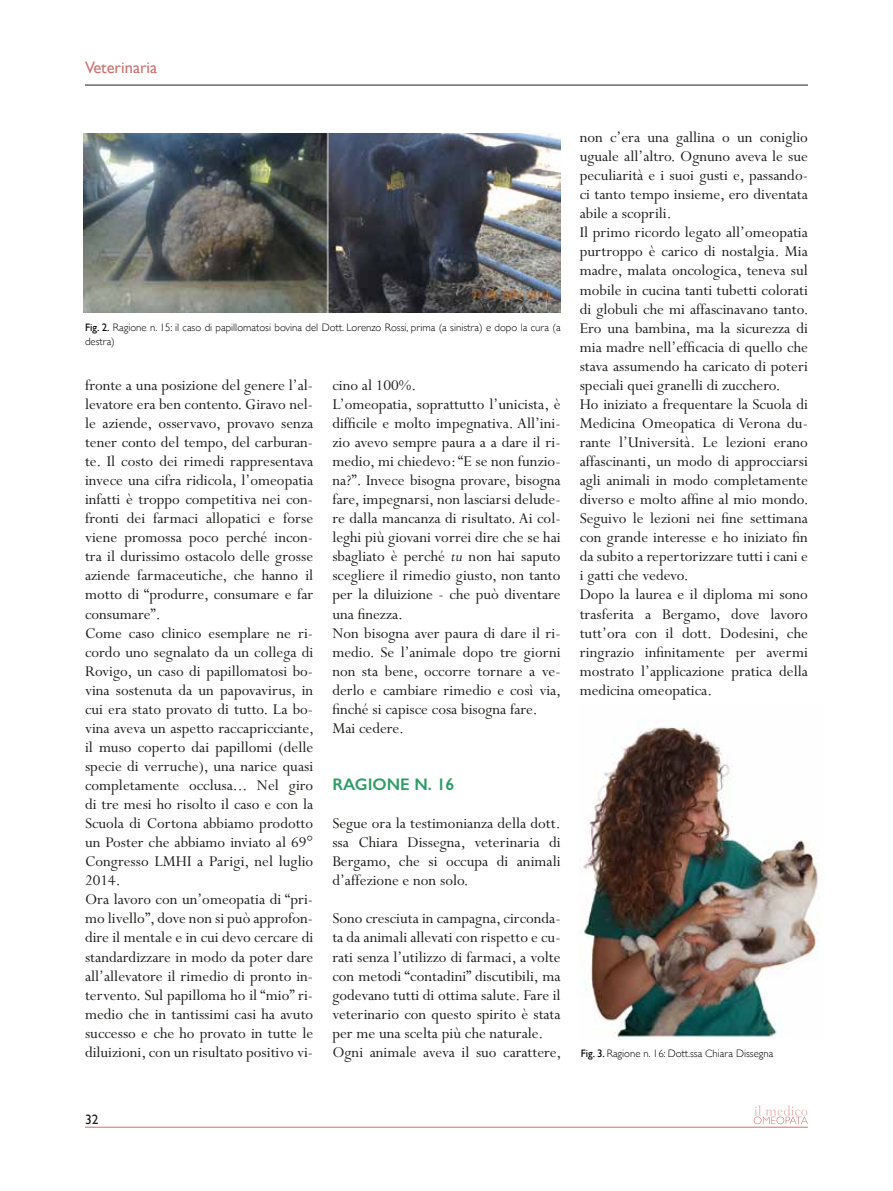
<style>
.page{position:relative;width:893px;height:1191px;background:#fff}
.page>*{position:absolute;margin:0;border:0;box-sizing:border-box;transform-origin:0 0}
.t1{font:16.8px/19px "Perpetua";color:#1d1d1b}
.t2{font:600 16.8px "Gill Sans";color:#309c67}
.t3{font:16.5px "Gill Sans";color:#ce6f71}
.t4{font:13.5px "Gill Sans";color:#1d1d1b}
.t5{font:300 10.8px/13.5px "Gill Sans";color:#000}
.s1{font-weight:400}
.s2{font-style:italic}
</style>
<div class="page">
<hr style="left:85px;top:85px;width:723px;height:1px;background:#1d1d1b">
<hr style="left:85px;top:1126px;width:723px;height:1px;background:#ce6f71">
<svg style="left:754px;top:1105px;width:54px;height:19px"></svg>
<img style="left:84px;top:133px;width:477px;height:180px">
<img style="left:583px;top:727px;width:235px;height:311px">
<p class="t3" style="left:85px;top:58px;width:74px">Veterinaria</p>
<p class="t5" style="left:85px;top:321px;width:477px"><span class="s1">Fig. 2.</span> Ragione n. 15: il caso di papillomatosi bovina del Dott. Lorenzo Rossi, prima (a sinistra) e dopo la cura (a destra)</p>
<p class="t1" style="left:85px;top:376px;width:230px">fronte a una posizione del genere l’al&shy;levatore era ben contento. Giravo nel&shy;le aziende, osservavo, provavo senza tener conto del tempo, del carburan&shy;te. Il costo dei rimedi rappresentava invece una cifra ridicola, l’omeopatia infatti è troppo competitiva nei con&shy;fronti dei farmaci allopatici e forse viene promossa poco perché incon&shy;tra il durissimo ostacolo delle grosse aziende farmaceutiche, che hanno il motto di “produrre, consumare e far consumare”.<br>Come caso clinico esemplare ne ri&shy;cordo uno segnalato da un collega di Rovigo, un caso di papillomatosi bo&shy;vina sostenuta da un papovavirus, in cui era stato provato di tutto. La bo&shy;vina aveva un aspetto raccapricciante, il muso coperto dai papillomi (delle specie di verruche), una narice quasi completamente occlusa... Nel giro di tre mesi ho risolto il caso e con la Scuola di Cortona abbiamo prodotto un Poster che abbiamo inviato al 69° Congresso LMHI a Parigi, nel luglio 2014.<br>Ora lavoro con un’omeopatia di “pri&shy;mo livello”, dove non si può approfon&shy;dire il mentale e in cui devo cercare di standardizzare in modo da poter dare all’allevatore il rimedio di pronto in&shy;tervento. Sul papilloma ho il “mio” ri&shy;medio che in tantissimi casi ha avuto successo e che ho provato in tutte le diluizioni, con un risultato positivo vi-</p>
<p class="t1" style="left:332px;top:376px;width:230px">cino al 100%.<br>L’omeopatia, soprattutto l’unicista, è difficile e molto impegnativa. All’ini&shy;zio avevo sempre paura a a dare il ri&shy;medio, mi chiedevo: “E se non funzio&shy;na?”. Invece bisogna provare, bisogna fare, impegnarsi, non lasciarsi delude&shy;re dalla mancanza di risultato. Ai col&shy;leghi più giovani vorrei dire che se hai sbagliato è perché <span class="s2">tu</span> non hai saputo scegliere il rimedio giusto, non tanto per la diluizione - che può diventare una finezza.<br>Non bisogna aver paura di dare il ri&shy;medio. Se l’animale dopo tre giorni non sta bene, occorre tornare a ve&shy;derlo e cambiare rimedio e così via, finché si capisce cosa bisogna fare.<br>Mai cedere.</p>
<p class="t2" style="left:332px;top:774px;width:124px">RAGIONE N. 16</p>
<p class="t1" style="left:332px;top:814px;width:230px;text-align:justify">Segue ora la testimonianza della dott. ssa Chiara Dissegna, veterinaria di Bergamo, che si occupa di animali d’affezione e non solo.</p>
<p class="t1" style="left:332px;top:909px;width:230px">Sono cresciuta in campagna, circonda&shy;ta da animali allevati con rispetto e cu&shy;rati senza l’utilizzo di farmaci, a volte con metodi “contadini” discutibili, ma godevano tutti di ottima salute. Fare il veterinario con questo spirito è stata per me una scelta più che naturale.<br>Ogni animale aveva il suo carattere,</p>
<p class="t1" style="left:580px;top:128px;width:230px">non c’era una gallina o un coniglio uguale all’altro. Ognuno aveva le sue peculiarità e i suoi gusti e, passando&shy;ci tanto tempo insieme, ero diventata abile a scoprili.<br>Il primo ricordo legato all’omeopatia purtroppo è carico di nostalgia. Mia madre, malata oncologica, teneva sul mobile in cucina tanti tubetti colorati di globuli che mi affascinavano tanto.<br>Ero una bambina, ma la sicurezza di mia madre nell’efficacia di quello che stava assumendo ha caricato di poteri speciali quei granelli di zucchero.<br>Ho iniziato a frequentare la Scuola di Medicina Omeopatica di Verona du&shy;rante l’Università. Le lezioni erano affascinanti, un modo di approcciarsi agli animali in modo completamente diverso e molto affine al mio mondo.<br>Seguivo le lezioni nei fine settimana con grande interesse e ho iniziato fin da subito a repertorizzare tutti i cani e i gatti che vedevo.<br>Dopo la laurea e il diploma mi sono trasferita a Bergamo, dove lavoro tutt’ora con il dott. Dodesini, che ringrazio infinitamente per avermi mostrato l’applicazione pratica della medicina omeopatica.</p>
<p class="t5" style="left:581px;top:1046px;width:194px"><span class="s1">Fig. 3.</span> Ragione n. 16: Dott.ssa Chiara Dissegna</p>
<p class="t4" style="left:85px;top:1111px;width:15px">32</p>
</div>
